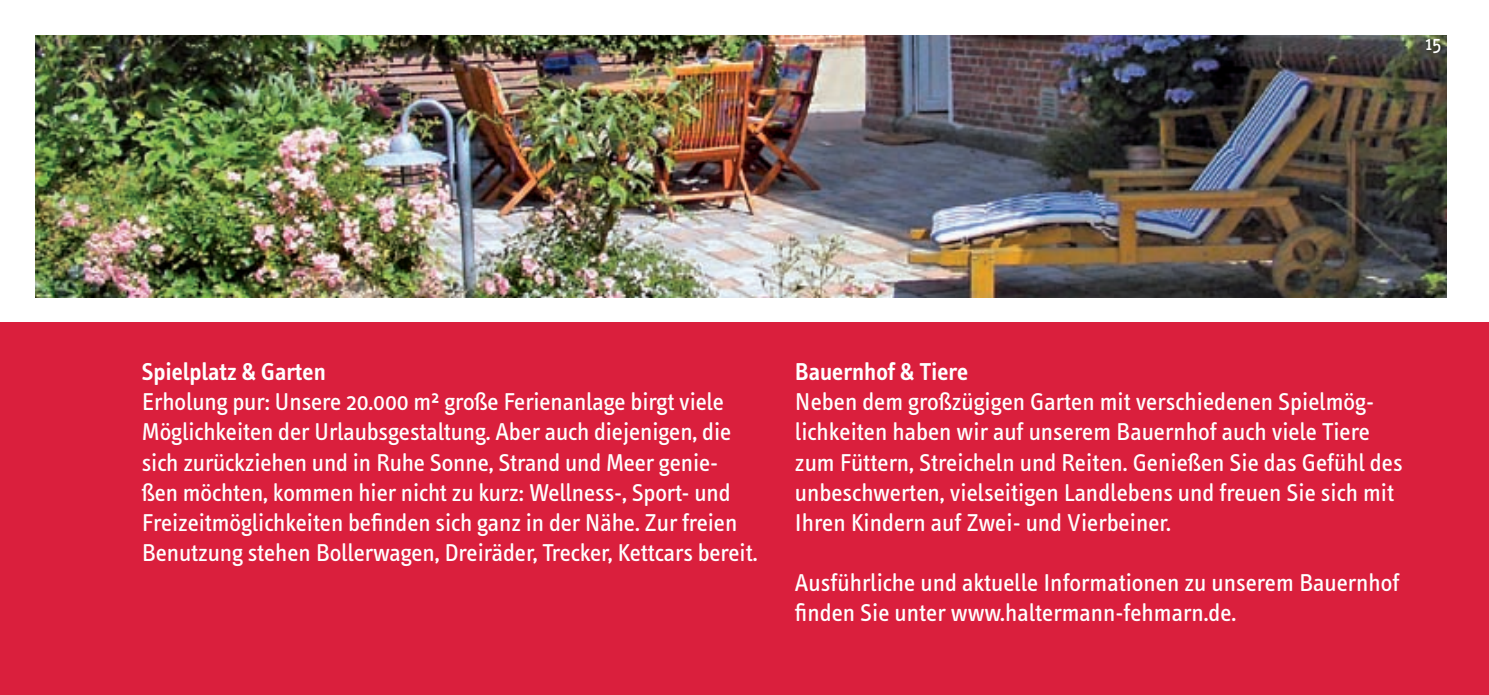
<style>
.page{position:relative;width:1489px;height:695px;background:#fff}
.page>*{position:absolute;margin:0;border:0;box-sizing:border-box;transform-origin:0 0}
.t1{font:25px/30px "Info Text";letter-spacing:-.005em;color:#fff}
.t2{font:600 25px "Info Text";color:#fff}
.t3{font:20px "Info Text";color:#fff}
</style>
<div class="page">
<img style="left:35px;top:35px;width:1411px;height:263px">
<div style="left:0;top:322px;width:1488px;height:372px;background:#da1f3d"></div>
<p class="t3" style="left:1425px;top:33px;width:18px">15</p>
<p class="t2" style="left:142px;top:358px;width:185px">Spielplatz &amp; Garten</p>
<p class="t1" style="left:142px;top:387px;width:617px">Erholung pur: Unsere 20.000 m² große Ferienanlage birgt viele Möglichkeiten der Urlaubsgestaltung. Aber auch diejenigen, die sich zurückziehen und in Ruhe Sonne, Strand und Meer genie&shy;ßen möchten, kommen hier nicht zu kurz: Wellness-, Sport- und Freizeitmöglichkeiten befinden sich ganz in der Nähe. Zur freien Benutzung stehen Bollerwagen, Dreiräder, Trecker, Kettcars bereit.</p>
<p class="t2" style="left:795px;top:358px;width:175px">Bauernhof &amp; Tiere</p>
<p class="t1" style="left:795px;top:387px;width:609px">Neben dem großzügigen Garten mit verschiedenen Spielmög&shy;lichkeiten haben wir auf unserem Bauernhof auch viele Tiere zum Füttern, Streicheln und Reiten. Genießen Sie das Gefühl des unbeschwerten, vielseitigen Landlebens und freuen Sie sich mit Ihren Kindern auf Zwei- und Vierbeiner.</p>
<p class="t1" style="left:795px;top:567px;width:606px">Ausführliche und aktuelle Informationen zu unserem Bauernhof finden Sie unter www.haltermann-fehmarn.de.</p>
</div>
